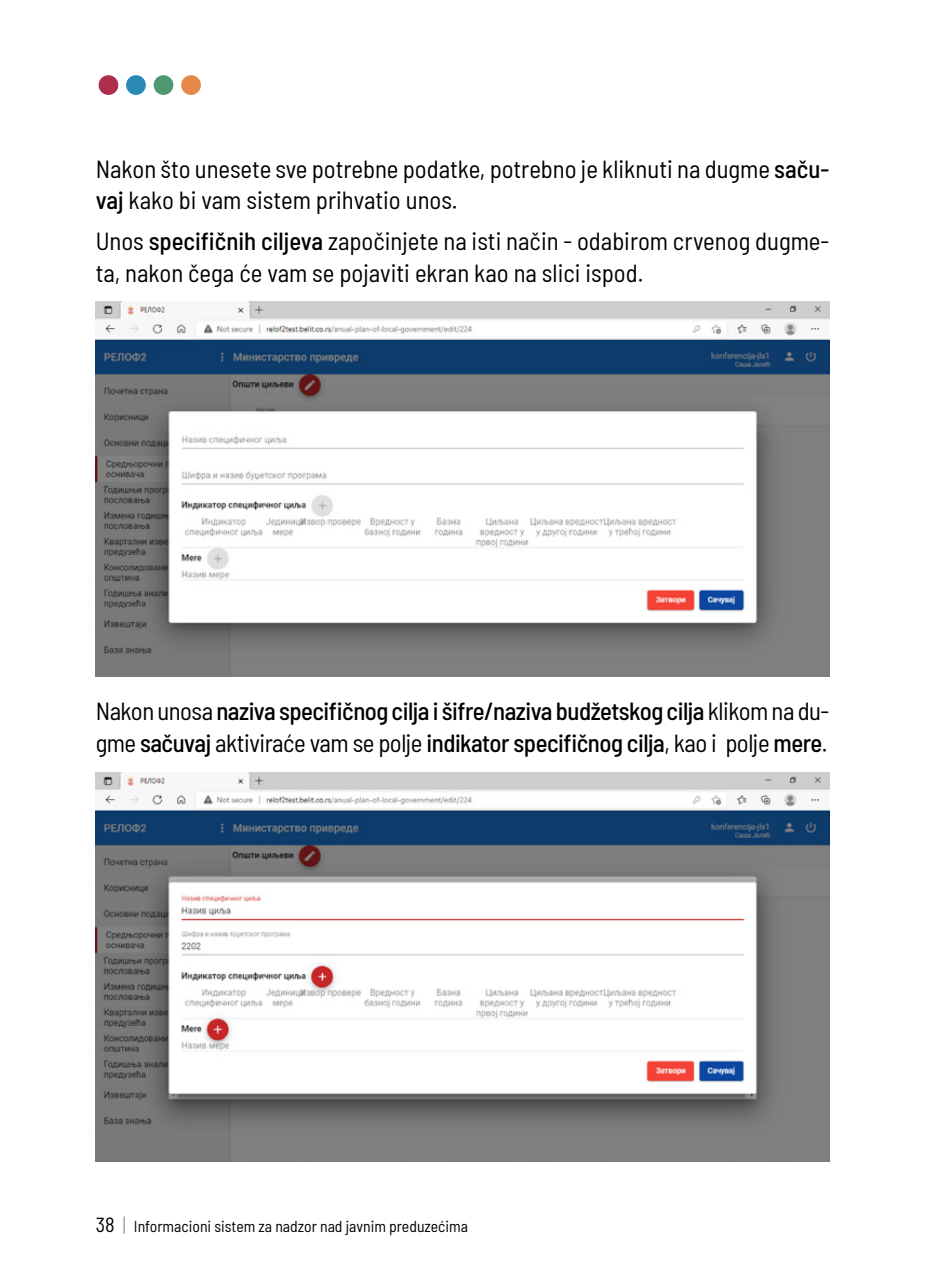
<style>
.page{position:relative;width:925px;height:1276px;background:#fff}
.page>*{position:absolute;margin:0;border:0;box-sizing:border-box;transform-origin:0 0}
.t1{font:semi-condensed 24.75px/31.5px "Barlow";color:#000}
.t2{font:500 semi-condensed 24.75px/31.5px "Barlow";letter-spacing:-.02em;color:#000}
.t3{font:semi-condensed 15.75px "Barlow";color:#000}
.s1{font-weight:500}
.s2{font-weight:400}
.s3{font-size:20.25px}
.s4{font-size:20.25px;color:#9d9d9c}
</style>
<div class="page">
<div style="left:180px;top:74px;width:22px;height:22px;background:#e68847;border-radius:50%"></div>
<div style="left:178px;top:72px;width:26px;height:26px;border:3px solid #fff;border-radius:50%"></div>
<div style="left:152px;top:74px;width:23px;height:22px;background:#509871;border-radius:50%"></div>
<div style="left:151px;top:72px;width:25px;height:26px;border:3px solid #fff;border-radius:50%"></div>
<div style="left:125px;top:74px;width:22px;height:22px;background:#2a8ab4;border-radius:50%"></div>
<div style="left:123px;top:72px;width:26px;height:26px;border:3px solid #fff;border-radius:50%"></div>
<div style="left:97px;top:74px;width:23px;height:22px;background:#ad2f4d;border-radius:50%"></div>
<div style="left:96px;top:72px;width:25px;height:26px;border:3px solid #fff;border-radius:50%"></div>
<img style="left:96px;top:302px;width:733px;height:374px">
<img style="left:96px;top:772px;width:733px;height:389px">
<p class="t1" style="left:96px;top:151px;width:735px">Nakon što unesete sve potrebne podatke, potrebno je kliknuti na dugme <span class="s1">saču&shy;vaj</span> kako bi vam sistem prihvatio unos.</p>
<p class="t1" style="left:96px;top:224px;width:735px">Unos <span class="s1">specifičnih ciljeva</span> započinjete na isti način - odabirom crvenog dugme&shy;ta, nakon čega će vam se pojaviti ekran kao na slici ispod.</p>
<p class="t2" style="left:96px;top:694px;width:735px"><span class="s2">Nakon unosa</span> naziva specifičnog cilja i šifre/naziva budžetskog cilja <span class="s2">klikom na du&shy;gme</span> sačuvaj <span class="s2">aktiviraće vam se polje</span> indikator specifičnog cilja<span class="s2">, kao i polje</span> mere<span class="s2">.</span></p>
<p class="t3" style="left:96px;top:1214px;width:374px"><span class="s3">38</span> <span class="s4">|</span> Informacioni sistem za nadzor nad javnim preduzećima</p>
</div>
